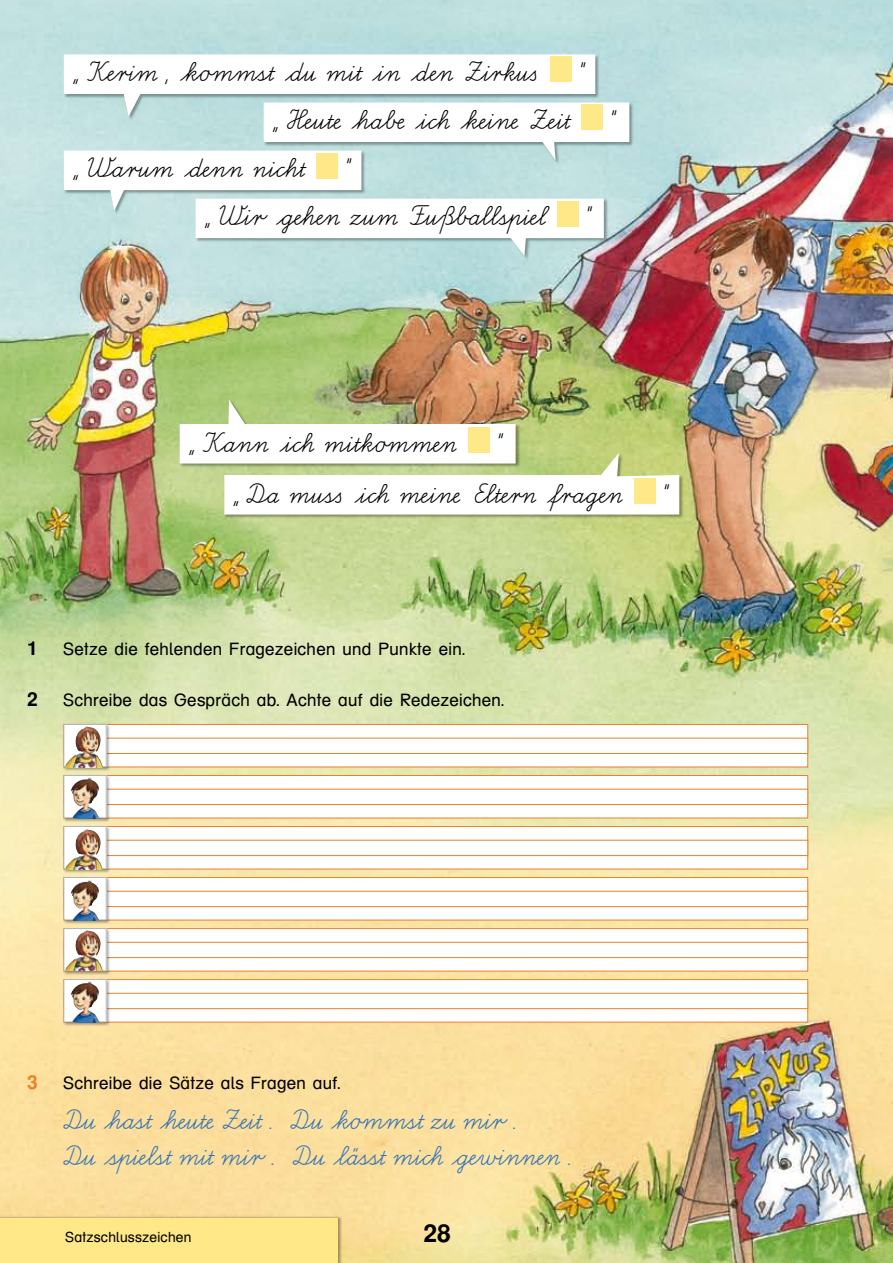
<style>
.page{position:relative;width:893px;height:1263px;background:#fff}
.page>*{position:absolute;margin:0;border:0;box-sizing:border-box;transform-origin:0 0}
.t1{font:33.75px/48px "Schulschrift OTB";color:#000}
.t2{font:33.75px/36px "Schulschrift OTB";letter-spacing:-.01em;color:#3474b5}
.t3{font:27px "Bufit SB Bold";color:#000}
.t4{font:16.5px "Bufit SB";color:#000}
.t5{font:13.5px "Bufit SB";color:#000}
.s1{font-family:"Bufit SB Bold";font-size:21px}
.s2{font-family:"Bufit SB Bold";font-size:21px;color:#ee8027}
</style>
<div class="page">
<img style="left:0;top:0;width:893px;height:1263px">
<div style="left:0;top:1214px;width:343px;height:49px;background:#000;opacity:.35"></div>
<div style="left:0;top:1219px;width:337px;height:44px;background:#ffe888"></div>
<div style="left:64px;top:724px;width:744px;height:43px;background:#fff"></div>
<div style="left:64px;top:724px;width:744px;height:43px;border:1px solid #ee8027"></div>
<div style="left:64px;top:738px;width:744px;height:16px;border:1px solid #ee8027"></div>
<div style="left:63px;top:723px;width:49px;height:49px;background:#000;opacity:.35"></div>
<svg style="left:66px;top:726px;width:38px;height:39px"></svg>
<div style="left:64px;top:724px;width:42px;height:43px;border:1px solid #b1b2b4"></div>
<div style="left:64px;top:775px;width:744px;height:43px;background:#fff"></div>
<div style="left:64px;top:775px;width:744px;height:43px;border:1px solid #ee8027"></div>
<div style="left:64px;top:789px;width:744px;height:16px;border:1px solid #ee8027"></div>
<div style="left:63px;top:774px;width:49px;height:49px;background:#000;opacity:.35"></div>
<div style="left:64px;top:775px;width:42px;height:43px;background:#fff"></div>
<div style="left:64px;top:775px;width:42px;height:43px;border:1px solid #b1b2b4"></div>
<div style="left:64px;top:826px;width:744px;height:43px;background:#fff"></div>
<div style="left:64px;top:826px;width:744px;height:43px;border:1px solid #ee8027"></div>
<div style="left:64px;top:840px;width:744px;height:16px;border:1px solid #ee8027"></div>
<div style="left:63px;top:825px;width:49px;height:49px;background:#000;opacity:.35"></div>
<svg style="left:66px;top:828px;width:38px;height:39px"></svg>
<div style="left:64px;top:826px;width:42px;height:43px;border:1px solid #b1b2b4"></div>
<div style="left:64px;top:877px;width:744px;height:43px;background:#fff"></div>
<div style="left:64px;top:877px;width:744px;height:43px;border:1px solid #ee8027"></div>
<div style="left:64px;top:891px;width:744px;height:16px;border:1px solid #ee8027"></div>
<div style="left:63px;top:876px;width:49px;height:50px;background:#000;opacity:.35"></div>
<div style="left:64px;top:877px;width:42px;height:43px;background:#fff"></div>
<div style="left:64px;top:877px;width:42px;height:43px;border:1px solid #b1b2b4"></div>
<div style="left:64px;top:928px;width:744px;height:43px;background:#fff"></div>
<div style="left:64px;top:928px;width:744px;height:43px;border:1px solid #ee8027"></div>
<div style="left:64px;top:942px;width:744px;height:16px;border:1px solid #ee8027"></div>
<div style="left:63px;top:927px;width:49px;height:50px;background:#000;opacity:.35"></div>
<svg style="left:66px;top:930px;width:38px;height:39px"></svg>
<div style="left:64px;top:928px;width:42px;height:43px;border:1px solid #b1b2b4"></div>
<div style="left:64px;top:979px;width:744px;height:43px;background:#fff"></div>
<div style="left:64px;top:979px;width:744px;height:43px;border:1px solid #ee8027"></div>
<div style="left:64px;top:993px;width:744px;height:16px;border:1px solid #ee8027"></div>
<div style="left:63px;top:978px;width:49px;height:50px;background:#000;opacity:.35"></div>
<div style="left:64px;top:979px;width:42px;height:43px;background:#fff"></div>
<div style="left:64px;top:979px;width:42px;height:43px;border:1px solid #b1b2b4"></div>
<div style="left:178px;top:399px;width:343px;height:70px;background:#000;opacity:.35"></div>
<div style="left:194px;top:198px;width:415px;height:63px;background:#000;opacity:.35"></div>
<svg style="left:64px;top:54px;width:565px;height:202px"></svg>
<div style="left:557px;top:201px;width:21px;height:25px;background:#ffe888"></div>
<div style="left:223px;top:452px;width:461px;height:68px;background:#000;opacity:.35"></div>
<svg style="left:180px;top:400px;width:499px;height:114px"></svg>
<div style="left:634px;top:478px;width:21px;height:26px;background:#ffe888"></div>
<img style="left:72px;top:778px;width:28px;height:40px">
<img style="left:72px;top:880px;width:28px;height:40px">
<img style="left:72px;top:982px;width:28px;height:40px">
<p class="t1" style="left:74px;top:50px;width:511px">„ Kerim , kommst du mit in den Zirkus “</p>
<p class="t1" style="left:74px;top:98px;width:542px;text-indent:200px">„ Heute habe ich keine Zeit “ „ Warum denn nicht “</p>
<p class="t1" style="left:206px;top:194px;width:386px">„ Wir gehen zum Fußballspiel “</p>
<p class="t1" style="left:190px;top:420px;width:313px">„ Kann ich mitkommen “</p>
<p class="t1" style="left:234px;top:472px;width:434px">„ Da muss ich meine Eltern fragen “</p>
<p class="t4" style="left:27px;top:639px;width:440px"><span class="s1">1</span> Setze die fehlenden Fragezeichen und Punkte ein.</p>
<p class="t4" style="left:27px;top:690px;width:479px"><span class="s1">2</span> Schreibe das Gespräch ab. Achte auf die Redezeichen.</p>
<p class="t4" style="left:27px;top:1072px;width:315px"><span class="s2">3</span> Schreibe die Sätze als Fragen auf.</p>
<p class="t2" style="left:63px;top:1104px;width:509px">Du hast heute Zeit . Du kommst zu mir .<br>Du spielst mit mir . Du lässt mich gewinnen .</p>
<p class="t5" style="left:65px;top:1228px;width:128px">Satzschlusszeichen</p>
<p class="t3" style="left:424px;top:1218px;width:29px">28</p>
</div>
